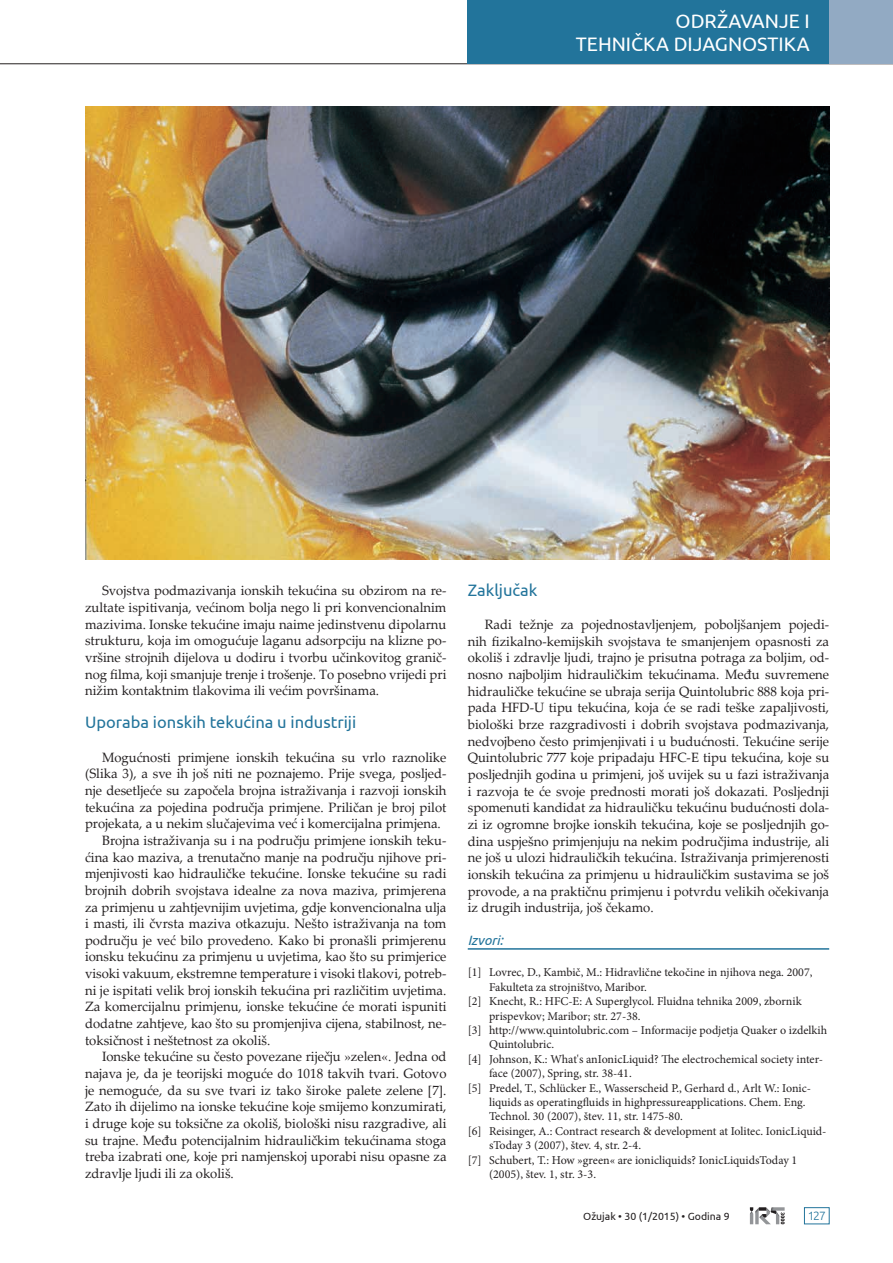
<style>
.page{position:relative;width:893px;height:1263px;background:#fff}
.page>*{position:absolute;margin:0;border:0;box-sizing:border-box;transform-origin:0 0}
.t1{font:19.5px/23.4px "Ubuntu";color:#fff;text-align:right}
.t2{font:16.5px "Ubuntu";color:#22749b}
.t3{font:13.5px/16.6px "Palatino Linotype";color:#231f20;text-align:justify}
.t4{font:italic 13.5px "Ubuntu";color:#22749b}
.t5{font:12px "Minion Pro";color:#231f20}
.t6{font:300 12px "Ubuntu";color:#22749b}
.t7{font:10.5px "Ubuntu";color:#231f20}
</style>
<div class="page">
<svg style="left:750px;top:1207px;width:35px;height:17px"></svg>
<hr style="left:0;top:63px;width:893px;height:1px;background:#231f20">
<div style="left:804px;top:1207px;width:26px;height:17px;border:1px solid #22749b"></div>
<div style="left:829px;top:0;width:64px;height:64px;background:#92aac3"></div>
<div style="left:468px;top:0;width:361px;height:64px;background:#22749b"></div>
<img style="left:85px;top:106px;width:745px;height:453px">
<hr style="left:468px;top:948px;width:361px;height:2px;background:#22749b">
<h1 class="t1" style="left:576px;top:8px;width:235px">ODRŽAVANJE I<br>TEHNIČKA DIJAGNOSTIKA</h1>
<p class="t3" style="left:85px;top:582px;width:363px;text-indent:17px">Svojstva podmazivanja ionskih tekućina su obzirom na re&shy;zultate ispitivanja, većinom bolja nego li pri konvencionalnim mazivima. Ionske tekućine imaju naime jedinstvenu dipolarnu strukturu, koja im omogućuje laganu adsorpciju na klizne po&shy;vršine strojnih dijelova u dodiru i tvorbu učinkovitog granič&shy;nog filma, koji smanjuje trenje i trošenje. To posebno vrijedi pri nižim kontaktnim tlakovima ili većim površinama.</p>
<p class="t2" style="left:85px;top:712px;width:273px">Uporaba ionskih tekućina u industriji</p>
<p class="t3" style="left:102px;top:748px;width:346px">Mogućnosti primjene ionskih tekućina su vrlo raznolike</p>
<p class="t3" style="left:85px;top:765px;width:363px">(Slika 3), a sve ih još niti ne poznajemo. Prije svega, posljed-</p>
<p class="t3" style="left:85px;top:781px;width:363px">nje desetljeće su započela brojna istraživanja i razvoji ionskih</p>
<p class="t3" style="left:85px;top:798px;width:363px">tekućina za pojedina područja primjene. Priličan je broj pilot</p>
<p class="t3" style="left:85px;top:815px;width:357px">projekata, a u nekim slučajevima već i komercijalna primjena.</p>
<p class="t3" style="left:102px;top:831px;width:346px">Brojna istraživanja su i na području primjene ionskih teku-</p>
<p class="t3" style="left:85px;top:848px;width:363px">ćina kao maziva, a trenutačno manje na području njihove pri-</p>
<p class="t3" style="left:85px;top:865px;width:363px">mjenjivosti kao hidrauličke tekućine. Ionske tekućine su radi</p>
<p class="t3" style="left:85px;top:881px;width:363px">brojnih dobrih svojstava idealne za nova maziva, primjerena</p>
<p class="t3" style="left:85px;top:898px;width:363px">za primjenu u zahtjevnijim uvjetima, gdje konvencionalna ulja</p>
<p class="t3" style="left:85px;top:915px;width:363px">i masti, ili čvrsta maziva otkazuju. Nešto istraživanja na tom</p>
<p class="t3" style="left:85px;top:931px;width:363px">području je već bilo provedeno. Kako bi pronašli primjerenu</p>
<p class="t3" style="left:85px;top:948px;width:363px">ionsku tekućinu za primjenu u uvjetima, kao što su primjerice</p>
<p class="t3" style="left:85px;top:965px;width:363px">visoki vakuum, ekstremne temperature i visoki tlakovi, potreb-</p>
<p class="t3" style="left:85px;top:981px;width:363px">ni je ispitati velik broj ionskih tekućina pri različitim uvjetima.</p>
<p class="t3" style="left:85px;top:998px;width:363px">Za komercijalnu primjenu, ionske tekućine će morati ispuniti</p>
<p class="t3" style="left:85px;top:1014px;width:363px">dodatne zahtjeve, kao što su promjenjiva cijena, stabilnost, ne-</p>
<p class="t3" style="left:85px;top:1031px;width:187px">toksičnost i neštetnost za okoliš.</p>
<p class="t3" style="left:102px;top:1048px;width:346px">Ionske tekućine su često povezane riječju »zelen«. Jedna od</p>
<p class="t3" style="left:85px;top:1064px;width:363px">najava je, da je teorijski moguće do 1018 takvih tvari. Gotovo</p>
<p class="t3" style="left:85px;top:1081px;width:363px">je nemoguće, da su sve tvari iz tako široke palete zelene [7].</p>
<p class="t3" style="left:85px;top:1098px;width:363px">Zato ih dijelimo na ionske tekućine koje smijemo konzumirati,</p>
<p class="t3" style="left:85px;top:1114px;width:363px">i druge koje su toksične za okoliš, biološki nisu razgradive, ali</p>
<p class="t3" style="left:85px;top:1131px;width:363px">su trajne. Među potencijalnim hidrauličkim tekućinama stoga</p>
<p class="t3" style="left:85px;top:1148px;width:363px">treba izabrati one, koje pri namjenskoj uporabi nisu opasne za</p>
<p class="t3" style="left:85px;top:1164px;width:150px">zdravlje ljudi ili za okoliš.</p>
<p class="t2" style="left:468px;top:580px;width:71px">Zaključak</p>
<p class="t3" style="left:468px;top:616px;width:363px;text-indent:17px">Radi težnje za pojednostavljenjem, poboljšanjem pojedi&shy;nih fizikalno-kemijskih svojstava te smanjenjem opasnosti za okoliš i zdravlje ljudi, trajno je prisutna potraga za boljim, od&shy;nosno najboljim hidrauličkim tekućinama. Među suvremene hidrauličke tekućine se ubraja serija Quintolubric 888 koja pri&shy;pada HFD-U tipu tekućina, koja će se radi teške zapaljivosti, biološki brze razgradivosti i dobrih svojstava podmazivanja, nedvojbeno često primjenjivati i u budućnosti. Tekućine serije Quintolubric 777 koje pripadaju HFC-E tipu tekućina, koje su posljednjih godina u primjeni, još uvijek su u fazi istraživanja i razvoja te će svoje prednosti morati još dokazati. Posljednji spomenuti kandidat za hidrauličku tekućinu budućnosti dola&shy;zi iz ogromne brojke ionskih tekućina, koje se posljednjih go&shy;dina uspješno primjenjuju na nekim područjima industrije, ali ne još u ulozi hidrauličkih tekućina. Istraživanja primjerenosti ionskih tekućina za primjenu u hidrauličkim sustavima se još provode, a na praktičnu primjenu i potvrdu velikih očekivanja iz drugih industrija, još čekamo.</p>
<p class="t4" style="left:468px;top:932px;width:37px">Izvori:</p>
<p class="t5" style="left:468px;top:964px;width:346px">[1] Lovrec, D., Kambič, M.: Hidravlične tekočine in njihova nega. 2007,</p>
<p class="t5" style="left:489px;top:979px;width:159px">Fakulteta za strojništvo, Maribor.</p>
<p class="t5" style="left:468px;top:993px;width:335px">[2] Knecht, R.: HFC-E: A Superglycol. Fluidna tehnika 2009, zbornik</p>
<p class="t5" style="left:489px;top:1008px;width:153px">prispevkov; Maribor; str. 27-38.</p>
<p class="t5" style="left:468px;top:1022px;width:361px">[3] http://www.quintolubric.com – Informacije podjetja Quaker o izdelkih</p>
<p class="t5" style="left:489px;top:1036px;width:67px">Quintolubric.</p>
<p class="t5" style="left:468px;top:1051px;width:357px">[4] Johnson, K.: What's anIonicLiquid? The electrochemical society inter-</p>
<p class="t5" style="left:489px;top:1065px;width:144px">face (2007), Spring, str. 38-41.</p>
<p class="t5" style="left:468px;top:1080px;width:345px">[5] Predel, T., Schlücker E., Wasserscheid P., Gerhard d., Arlt W.: Ionic-</p>
<p class="t5" style="left:489px;top:1094px;width:318px">liquids as operatingfluids in highpressureapplications. Chem. Eng.</p>
<p class="t5" style="left:489px;top:1108px;width:195px">Technol. 30 (2007), štev. 11, str. 1475-80.</p>
<p class="t5" style="left:468px;top:1123px;width:360px">[6] Reisinger, A.: Contract research &amp; development at Iolitec. IonicLiquid-</p>
<p class="t5" style="left:489px;top:1137px;width:154px">sToday 3 (2007), štev. 4, str. 2-4.</p>
<p class="t5" style="left:468px;top:1152px;width:331px">[7] Schubert, T.: How »green« are ionicliquids? IonicLiquidsToday 1</p>
<p class="t5" style="left:489px;top:1166px;width:109px">(2005), štev. 1, str. 3-3.</p>
<p class="t7" style="left:583px;top:1209px;width:148px">Ožujak • 30 (1/2015) • Godina 9</p>
<p class="t6" style="left:808px;top:1208px;width:20px">127</p>
</div>
